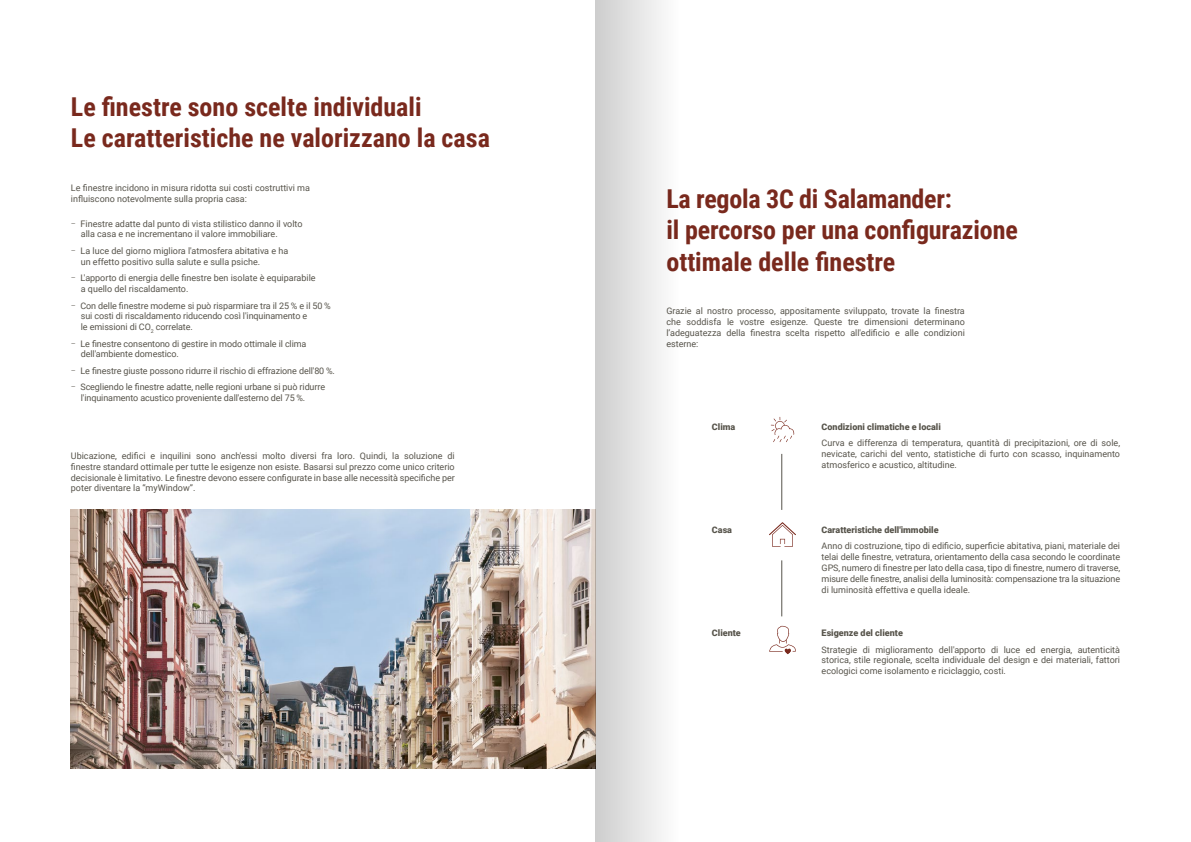
<style>
.page{position:relative;width:1191px;height:842px;background:#fff}
.page>*{position:absolute;margin:0;border:0;box-sizing:border-box;transform-origin:0 0}
.t1{font:700 26px/31.2px "Roboto Condensed";color:#79291d}
.t2{font:9px/10.8px "Roboto";color:#57544b}
.t3{font:900 9px "Roboto";color:#57544b}
.s1{font-weight:300}
</style>
<div class="page">
<img style="left:71px;top:510px;width:524px;height:258px">
<hr style="left:781px;top:454px;width:1px;height:56px;background:#57544b">
<hr style="left:781px;top:560px;width:1px;height:56px;background:#57544b">
<svg style="left:769px;top:522px;width:27px;height:25px"></svg>
<svg style="left:771px;top:417px;width:23px;height:25px"></svg>
<svg style="left:769px;top:626px;width:27px;height:28px"></svg>
<div style="left:595px;top:0;width:85px;height:842px;background:linear-gradient(to right,#cdcdcd,#fff)"></div>
<h1 class="t1" style="left:71px;top:90px;width:420px">Le finestre sono scelte individuali<br>Le caratteristiche ne valorizzano la casa</h1>
<p class="t2" style="left:71px;top:182px;width:241px">Le finestre incidono in misura ridotta sui costi costruttivi ma influiscono notevolmente sulla propria casa:</p>
<p class="t2" style="left:81px;top:218px;width:223px;text-indent:-10px"><span class="s1">−</span> Finestre adatte dal punto di vista stilistico danno il volto alla casa e ne incrementano il valore immobiliare.</p>
<p class="t2" style="left:81px;top:245px;width:209px;text-indent:-10px"><span class="s1">−</span> La luce del giorno migliora l'atmosfera abitativa e ha un effetto positivo sulla salute e sulla psiche.</p>
<p class="t2" style="left:81px;top:272px;width:236px;text-indent:-10px"><span class="s1">−</span> L'apporto di energia delle finestre ben isolate è equiparabile a quello del riscaldamento.</p>
<p class="t2" style="left:81px;top:300px;width:251px;text-indent:-10px"><span class="s1">−</span> Con delle finestre moderne si può risparmiare tra il 25 % e il 50 % sui costi di riscaldamento riducendo così l'inquinamento e<br>le emissioni di CO<sub>2</sub> correlate.</p>
<p class="t2" style="left:81px;top:338px;width:227px;text-indent:-10px"><span class="s1">−</span> Le finestre consentono di gestire in modo ottimale il clima dell'ambiente domestico.</p>
<p class="t2" style="left:71px;top:362px;width:265px;line-height:16.5px"><span class="s1">−</span> Le finestre giuste possono ridurre il rischio di effrazione dell'80 %. <span class="s1">−</span> Scegliendo le finestre adatte, nelle regioni urbane si può ridurre</p>
<p class="t2" style="left:81px;top:392px;width:226px">l'inquinamento acustico proveniente dall'esterno del 75 %.</p>
<p class="t2" style="left:71px;top:450px;width:385px;text-align:justify">Ubicazione, edifici e inquilini sono anch'essi molto diversi fra loro. Quindi, la soluzione di finestre standard ottimale per tutte le esigenze non esiste. Basarsi sul prezzo come unico criterio decisionale è limitativo. Le finestre devono essere configurate in base alle necessità specifiche per poter diventare la “myWindow”.</p>
<h1 class="t1" style="left:666px;top:182px;width:353px">La regola 3C di Salamander:<br>il percorso per una configurazione ottimale delle finestre</h1>
<p class="t2" style="left:666px;top:305px;width:300px;text-align:justify">Grazie al nostro processo, appositamente sviluppato, trovate la finestra che soddisfa le vostre esigenze. Queste tre dimensioni determinano l’adeguatezza della finestra scelta rispetto all'edificio e alle condizioni esterne:</p>
<p class="t3" style="left:712px;top:420px;width:25px">Clima</p>
<p class="t3" style="left:821px;top:420px;width:121px">Condizioni climatiche e locali</p>
<p class="t2" style="left:821px;top:437px;width:300px;text-align:justify">Curva e differenza di temperatura, quantità di precipitazioni, ore di sole, nevicate, carichi del vento, statistiche di furto con scasso, inquinamento atmosferico e acustico, altitudine.</p>
<p class="t3" style="left:712px;top:523px;width:22px">Casa</p>
<p class="t3" style="left:821px;top:523px;width:119px">Caratteristiche dell'immobile</p>
<p class="t2" style="left:821px;top:540px;width:300px;text-align:justify">Anno di costruzione, tipo di edificio, superficie abitativa, piani, materiale dei telai delle finestre, vetratura, orientamento della casa secondo le coordinate GPS, numero di finestre per lato della casa, tipo di finestre, numero di traverse, misure delle finestre, analisi della luminosità: compensazione tra la situazione di luminosità effettiva e quella ideale.</p>
<p class="t3" style="left:712px;top:627px;width:30px">Cliente</p>
<p class="t3" style="left:821px;top:627px;width:83px">Esigenze del cliente</p>
<p class="t2" style="left:821px;top:644px;width:300px;text-align:justify">Strategie di miglioramento dell'apporto di luce ed energia, autenticità storica, stile regionale, scelta individuale del design e dei materiali, fattori ecologici come isolamento e riciclaggio, costi.</p>
</div>
